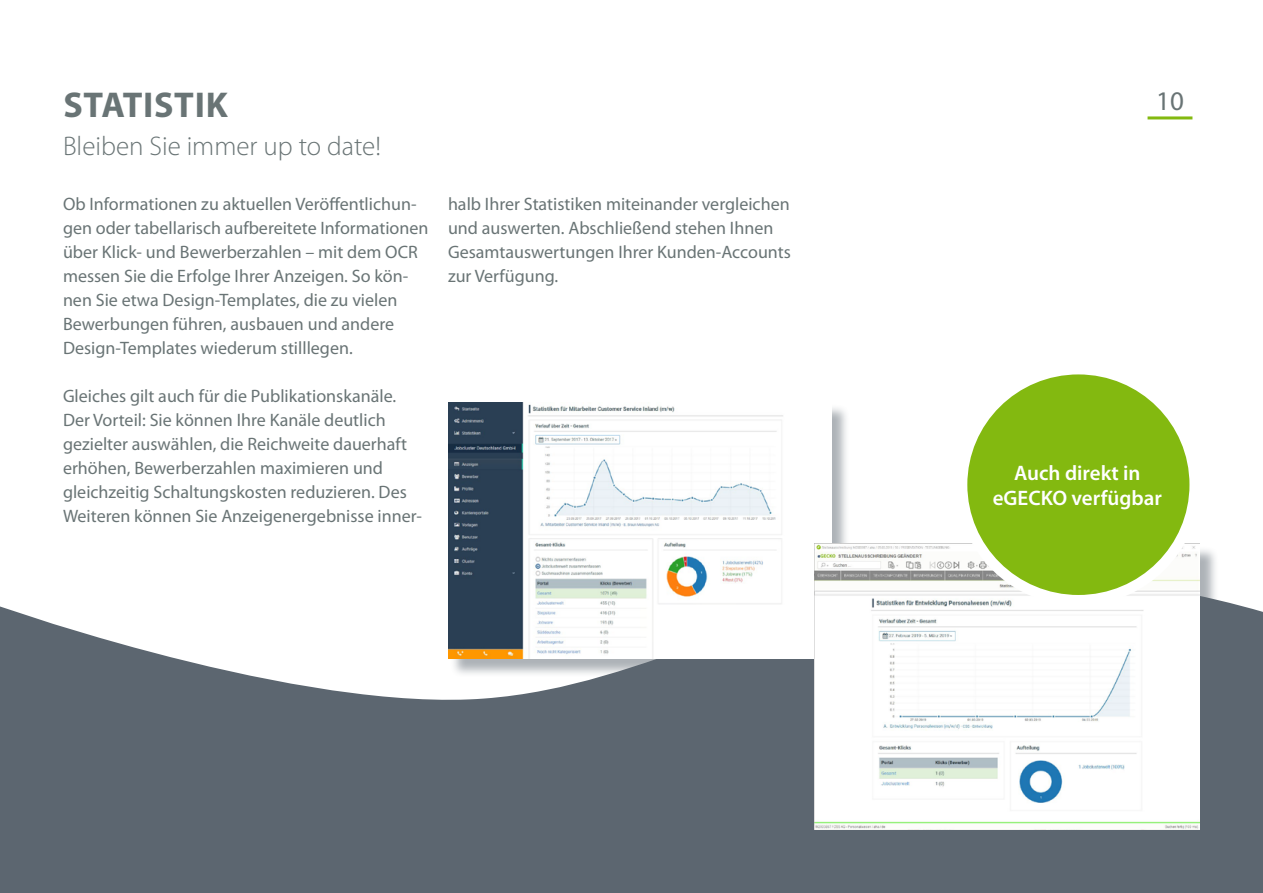
<style>
.page{position:relative;width:1263px;height:893px;background:#fff}
.page>*{position:absolute;margin:0;border:0;box-sizing:border-box;transform-origin:0 0}
.t1{font:700 36px "Myriad Pro";letter-spacing:.02em;color:#697475}
.t2{font:300 27px "Myriad Pro";color:#697475}
.t3{font:27px "Myriad Pro";color:#697475}
.t4{font:600 21px/25.2px "Myriad Pro";color:#fff;text-align:center}
.t5{font:18px/24px "Myriad Pro";color:#697475}
</style>
<div class="page">
<hr style="left:1147px;top:116px;width:45px;height:3px;background:#83b910">
<svg style="left:0;top:600px;width:1263px;height:293px;background:#717a82"></svg>
<div style="left:450px;top:404px;width:400px;height:274px;background:#5c6670;opacity:.5"></div>
<img style="left:448px;top:402px;width:383px;height:256px">
<div style="left:817px;top:545px;width:402px;height:304px;background:#5c6670"></div>
<img style="left:815px;top:544px;width:385px;height:286px">
<div style="left:962px;top:369px;width:233px;height:231px;background:#83b910;border-radius:50%"></div>
<div style="left:957px;top:364px;width:243px;height:241px;border:10px solid #fff;border-radius:50%"></div>
<h1 class="t1" style="left:63px;top:81px;width:166px">STATISTIK</h1>
<h2 class="t3" style="left:1156px;top:85px;width:29px">10</h2>
<h2 class="t2" style="left:63px;top:130px;width:319px">Bleiben Sie immer up to date!</h2>
<p class="t5" style="left:63px;top:192px;width:367px">Ob Informationen zu aktuellen Veröffentlichun&shy;gen oder tabellarisch aufbereitete Informationen über Klick- und Bewerberzahlen – mit dem OCR messen Sie die Erfolge Ihrer Anzeigen. So kön&shy;nen Sie etwa Design-Templates, die zu vielen Bewerbungen führen, ausbauen und andere Design-Templates wiederum stilllegen.</p>
<p class="t5" style="left:63px;top:384px;width:361px">Gleiches gilt auch für die Publikationskanäle.<br>Der Vorteil: Sie können Ihre Kanäle deutlich gezielter auswählen, die Reichweite dauerhaft erhöhen, Bewerberzahlen maximieren und gleichzeitig Schaltungskosten reduzieren. Des Weiteren können Sie Anzeigenergebnisse inner-</p>
<p class="t5" style="left:448px;top:192px;width:344px">halb Ihrer Statistiken miteinander vergleichen und auswerten. Abschließend stehen Ihnen Gesamtauswertungen Ihrer Kunden-Accounts zur Verfügung.</p>
<p class="t4" style="left:993px;top:460px;width:171px">Auch direkt in eGECKO verfügbar</p>
</div>
